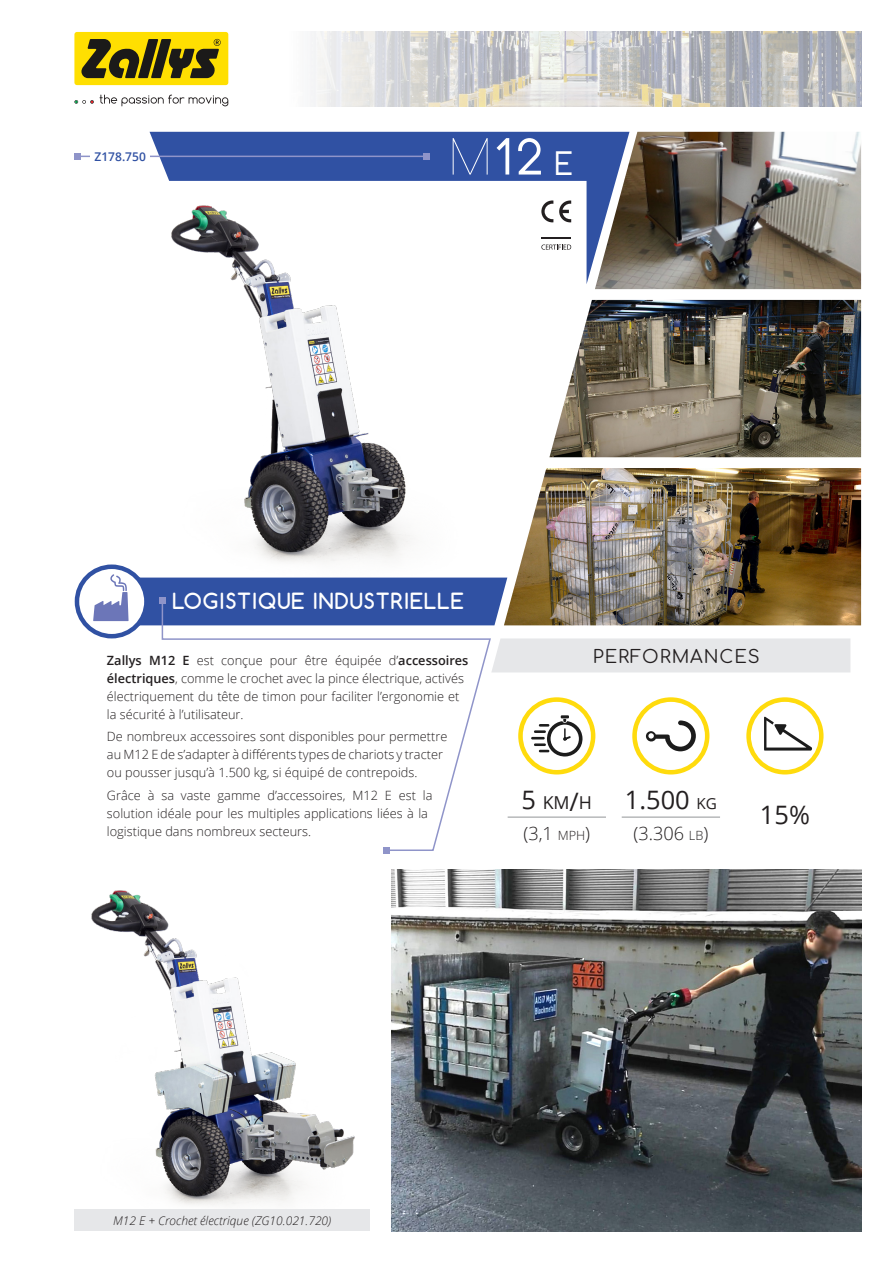
<style>
.page{position:relative;width:893px;height:1263px;background:#fff}
.page>*{position:absolute;margin:0;border:0;box-sizing:border-box;transform-origin:0 0}
.t1{font:700 51px "Neou";color:#fff}
.UNITA__MISURA{font:25.35px "Open Sans";color:#231f20}
.UNITA__MISURA-2{font:25.35px "Open Sans";color:#231f20}
.t2{font:700 21px "Comfortaa";letter-spacing:.05em;color:#fff}
.t3{font:300 18.15px "Open Sans";color:#231f20}
.t4{font:300 18.15px "Open Sans";color:#231f20}
.t5{font:18px "Comfortaa";letter-spacing:.05em;color:#231f20}
.UNITA__MISURA-3{font:17.85px "Open Sans";color:#231f20}
.DESCRIZIONE{font:300 12.75px/18px "Open Sans";color:#231f20}
.DESCRIZIONE-2{font:italic 300 12px "Open Sans";color:#231f20}
.DESCRIZIONE-3{font:600 12px "Open Sans";color:#3051a3}
.s1{font-weight:100}
.s2{font-size:33px}
.s3{font-weight:600}
.s4{font-size:25.35px}
.s5{font-size:12.75px}
.s6{font-size:15.3px}
</style>
<div class="page">
<div style="left:150px;top:132px;width:445px;height:151px;background:#3051a3"></div>
<svg style="left:161px;top:625px;width:331px;height:227px"></svg>
<svg style="left:384px;top:847px;width:6px;height:6px"></svg>
<div style="left:491px;top:638px;width:359px;height:34px;background:#e6e7e9"></div>
<img style="left:311px;top:32px;width:551px;height:74px">
<svg style="left:74px;top:100px;width:20px;height:4px"></svg>
<svg style="left:100px;top:95px;width:128px;height:11px"></svg>
<div style="left:74px;top:32px;width:154px;height:53px;background:#ffdf01;border-radius:3px"></div>
<svg style="left:81px;top:39px;width:140px;height:39px"></svg>
<img style="left:507px;top:468px;width:354px;height:157px">
<img style="left:587px;top:300px;width:274px;height:157px">
<img style="left:595px;top:132px;width:266px;height:157px">
<img style="left:75px;top:890px;width:295px;height:320px">
<img style="left:391px;top:870px;width:470px;height:361px">
<img style="left:74px;top:153px;width:513px;height:425px">
<div style="left:74px;top:1210px;width:296px;height:21px;background:#e6e7e9"></div>
<hr style="left:508px;top:817px;width:98px;height:1px;background:#939598">
<svg style="left:518px;top:697px;width:77px;height:77px"></svg>
<hr style="left:622px;top:817px;width:98px;height:1px;background:#939598">
<svg style="left:632px;top:697px;width:77px;height:77px"></svg>
<svg style="left:746px;top:697px;width:77px;height:77px"></svg>
<svg style="left:541px;top:200px;width:12px;height:22px"></svg>
<svg style="left:559px;top:200px;width:12px;height:22px"></svg>
<hr style="left:541px;top:237px;width:30px;height:1px;background:#231f20">
<svg style="left:541px;top:244px;width:30px;height:6px"></svg>
<svg style="left:77px;top:567px;width:69px;height:69px"></svg>
<div style="left:75px;top:564px;width:74px;height:74px;border:4px solid #3051a3;border-radius:50%"></div>
<svg style="left:93px;top:574px;width:414px;height:51px;background:#526db1"></svg>
<p class="DESCRIZIONE-3" style="left:95px;top:148px;width:53px">Z178.750</p>
<p class="t1" style="left:453px;top:131px;width:123px"><span class="s1">M</span>12 <span class="s2">e</span></p>
<p class="t2" style="left:173px;top:588px;width:293px">LOGISTIQUE INDUSTRIELLE</p>
<p class="DESCRIZIONE" style="left:107px;top:651px;width:363px"><span class="s3">Zallys M12 E</span> est conçue pour être équipée d’<span class="s3">accessoires électriques</span>, comme le crochet avec la pince électrique, activés électriquement du tête de timon pour faciliter l’ergonomie et la sécurité à l’utilisateur.</p>
<p class="DESCRIZIONE" style="left:107px;top:727px;width:342px">De nombreux accessoires sont disponibles pour permettre au M12 E de s’adapter à différents types de chariots y tracter ou pousser jusqu’à 1.500 kg, si équipé de contrepoids.</p>
<p class="DESCRIZIONE" style="left:107px;top:786px;width:327px">Grâce à sa vaste gamme d’accessoires, M12 E est la solution idéale pour les multiples applications liées à la logistique dans nombreux secteurs.</p>
<p class="t5" style="left:593px;top:641px;width:168px">PERFORMANCES</p>
<p class="UNITA__MISURA-3" style="left:521px;top:791px;width:72px"><span class="s4">5</span> km<span class="s4">/</span>h</p>
<p class="t4" style="left:523px;top:820px;width:68px">(3,1 <span class="s5">mph</span>)</p>
<p class="UNITA__MISURA" style="left:625px;top:783px;width:93px">1.500 <span class="s6">kg</span></p>
<p class="t3" style="left:633px;top:820px;width:76px">(3.306 <span class="s5">lb</span>)</p>
<p class="UNITA__MISURA-2" style="left:760px;top:797px;width:51px">15%</p>
<p class="DESCRIZIONE-2" style="left:113px;top:1212px;width:220px">M12 E + Crochet électrique (ZG10.021.720)</p>
</div>
